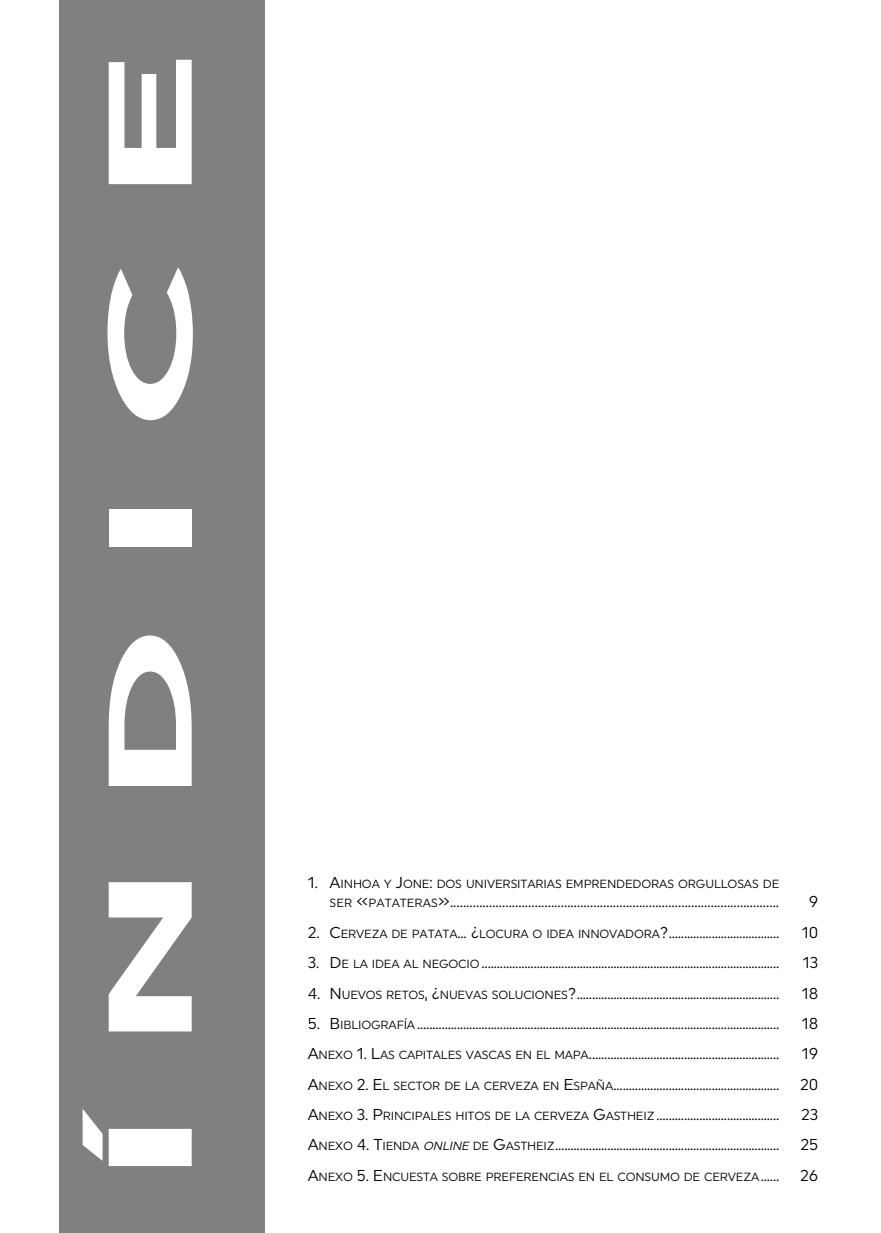
<style>
.page{position:relative;width:881px;height:1233px;background:#fff}
.page>*{position:absolute;margin:0;border:0;box-sizing:border-box;transform-origin:0 0}
.t1{font:700 118.5px "Uniform";letter-spacing:.245em;color:#fff;scale:2 1}
.t2{font:15.75px "Uniform";letter-spacing:-.01em;color:#000}
.t3{font:11.85px "Uniform";letter-spacing:-.01em;color:#000}
.s1{font-size:15.75px}
.s2{font-size:11.85px}
.s3{font-style:italic;font-size:11.85px}
</style>
<div class="page">
<div style="left:60px;top:0;width:204px;height:1233px;background:#808080"></div>
<h1 class="t1" style="left:79px;top:1186px;width:570px;rotate:-90deg">ÍNDICE</h1>
<p class="t3" style="left:308px;top:877px;width:473px"><span class="s1">1. A</span>INHOA Y <span class="s1">J</span>ONE<span class="s1">:</span> DOS UNIVERSITARIAS EMPRENDEDORAS ORGULLOSAS DE</p>
<p class="t2" style="left:329px;top:892px;width:451px"><span class="s2">SER</span> «<span class="s2">PATATERAS</span>».....................................................................................................</p>
<p class="t2" style="left:808px;top:892px;width:11px">9</p>
<p class="t2" style="left:308px;top:923px;width:473px">2. C<span class="s2">ERVEZA DE PATATA</span>... ¿<span class="s2">LOCURA O IDEA INNOVADORA</span>?....................................</p>
<p class="t2" style="left:801px;top:923px;width:18px">10</p>
<p class="t2" style="left:308px;top:953px;width:473px">3. D<span class="s2">E LA IDEA AL NEGOCIO</span> .................................................................................................</p>
<p class="t2" style="left:802px;top:953px;width:17px">13</p>
<p class="t2" style="left:308px;top:984px;width:473px">4. N<span class="s2">UEVOS RETOS</span>, ¿<span class="s2">NUEVAS SOLUCIONES</span>?..................................................................</p>
<p class="t2" style="left:801px;top:984px;width:18px">18</p>
<p class="t2" style="left:308px;top:1014px;width:473px">5. B<span class="s2">IBLIOGRAFÍA</span> ......................................................................................................................</p>
<p class="t2" style="left:801px;top:1014px;width:18px">18</p>
<p class="t2" style="left:308px;top:1044px;width:473px">A<span class="s2">NEXO</span> 1. L<span class="s2">AS CAPITALES VASCAS EN EL MAPA</span>..............................................................</p>
<p class="t2" style="left:801px;top:1044px;width:18px">19</p>
<p class="t2" style="left:308px;top:1075px;width:473px">A<span class="s2">NEXO</span> 2. E<span class="s2">L SECTOR DE LA CERVEZA EN</span> E<span class="s2">SPAÑA</span>......................................................</p>
<p class="t2" style="left:800px;top:1075px;width:20px">20</p>
<p class="t2" style="left:308px;top:1105px;width:473px">A<span class="s2">NEXO</span> 3. P<span class="s2">RINCIPALES HITOS DE LA CERVEZA</span> G<span class="s2">ASTHEIZ</span> ........................................</p>
<p class="t2" style="left:801px;top:1105px;width:19px">23</p>
<p class="t2" style="left:308px;top:1136px;width:473px">A<span class="s2">NEXO</span> 4. T<span class="s2">IENDA</span> <span class="s3">ONLINE</span><span class="s2">DE</span> G<span class="s2">ASTHEIZ</span>.........................................................................</p>
<p class="t2" style="left:800px;top:1136px;width:19px">25</p>
<p class="t3" style="left:308px;top:1170px;width:473px"><span class="s1">A</span>NEXO <span class="s1">5. E</span>NCUESTA SOBRE PREFERENCIAS EN EL CONSUMO DE CERVEZA<span class="s1">......</span></p>
<p class="t2" style="left:800px;top:1166px;width:20px">26</p>
</div>
